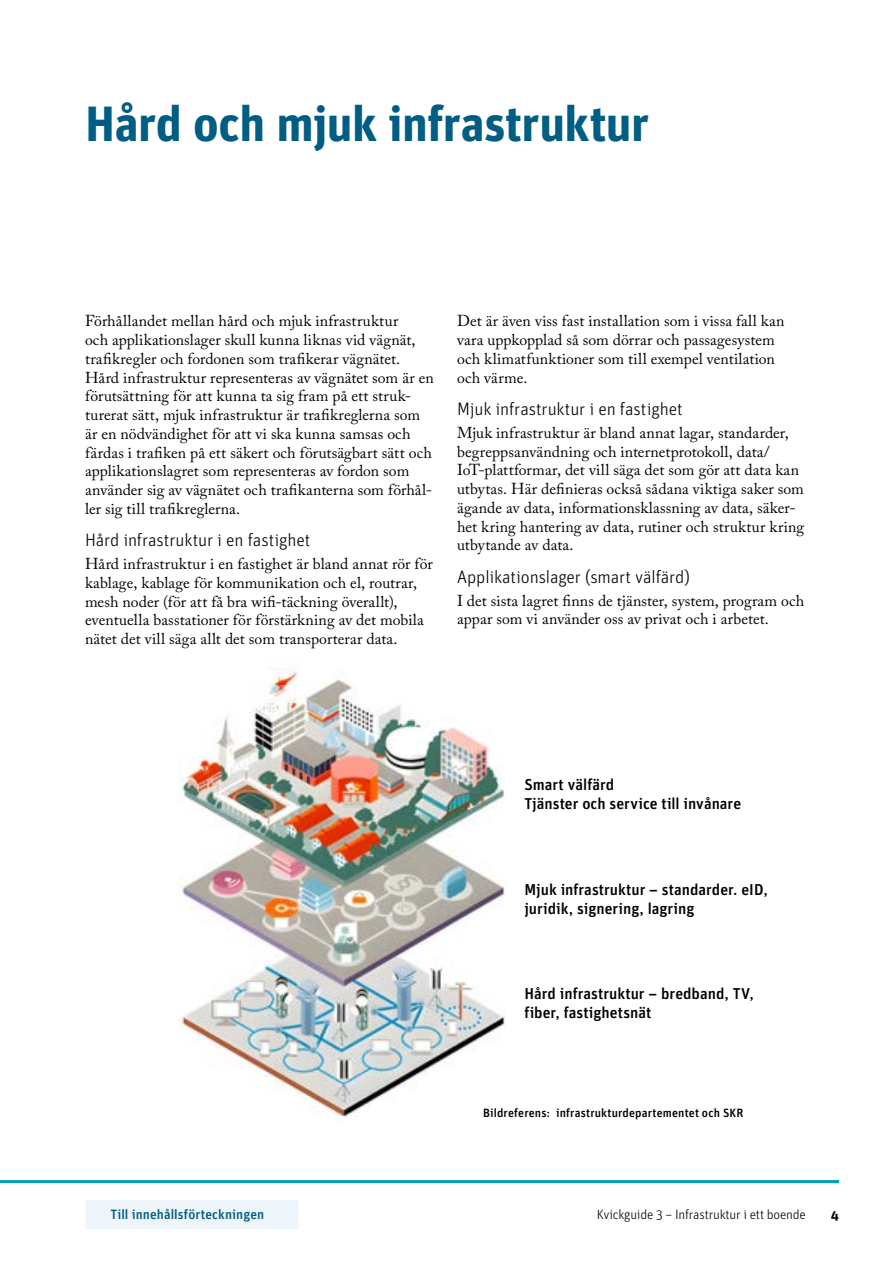
<style>
.page{position:relative;width:893px;height:1263px;background:#fff}
.page>*{position:absolute;margin:0;border:0;box-sizing:border-box;transform-origin:0 0}
.H1{font:700 49.5px "Unit OTRB";letter-spacing:-.01em;color:#005d83}
.H3_liten_mellan_rubbe{font:300 18px "Unit OTRB";letter-spacing:-.005em;color:#000}
.P_Brödtext{font:15.75px/18.8px "Adobe Caslon Pro";letter-spacing:.005em;color:#000}
.P_Brödtext-2{font:15.75px/18.8px "Unit OTRB1 Medi";color:#000}
.t1{font:300 13.5px "Unit OTRB";letter-spacing:-.015em;color:#000}
.t2{font:13.5px "Unit OTRB1 Medi";letter-spacing:.005em;color:#005d83}
.t3{font:700 13.5px "Unit OTRB";color:#000}
.P_bildtext{font:12px "Unit OTRB1 Medi";letter-spacing:.015em;color:#000}
</style>
<div class="page">
<hr style="left:0;top:1180px;width:839px;height:3px;background:#00a0ba">
<div style="left:85px;top:1200px;width:213px;height:29px;background:#eef5fb"></div>
<img style="left:178px;top:667px;width:328px;height:450px">
<p class="H1" style="left:85px;top:92px;width:566px">Hård och mjuk infrastruktur</p>
<p class="P_Brödtext" style="left:85px;top:311px;width:350px">Förhållandet mellan hård och mjuk infrastruktur<br>och applikationslager skull kunna liknas vid vägnät, trafikregler och fordonen som trafikerar vägnätet.<br>Hård infrastruktur representeras av vägnätet som är en förutsättning för att kunna ta sig fram på ett struk&shy;turerat sätt, mjuk infrastruktur är trafikreglerna som är en nödvändighet för att vi ska kunna samsas och färdas i trafiken på ett säkert och förutsägbart sätt och applikationslagret som representeras av fordon som använder sig av vägnätet och trafikanterna som förhål&shy;ler sig till trafikreglerna.</p>
<p class="H3_liten_mellan_rubbe" style="left:85px;top:529px;width:227px">Hård infrastruktur i en fastighet</p>
<p class="P_Brödtext" style="left:85px;top:554px;width:349px">Hård infrastruktur i en fastighet är bland annat rör för kablage, kablage för kommunikation och el, routrar, mesh noder (för att få bra wifi-täckning överallt), eventuella basstationer för förstärkning av det mobila nätet det vill säga allt det som transporterar data.</p>
<p class="P_Brödtext" style="left:457px;top:311px;width:329px">Det är även viss fast installation som i vissa fall kan vara uppkopplad så som dörrar och passagesystem och klimatfunktioner som till exempel ventilation och värme.</p>
<p class="H3_liten_mellan_rubbe" style="left:457px;top:398px;width:227px">Mjuk infrastruktur i en fastighet</p>
<p class="P_Brödtext" style="left:457px;top:423px;width:349px">Mjuk infrastruktur är bland annat lagar, standarder, begreppsanvändning och internetprotokoll, data/ IoT-plattformar, det vill säga det som gör att data kan utbytas. Här definieras också sådana viktiga saker som ägande av data, informationsklassning av data, säker&shy;het kring hantering av data, rutiner och struktur kring utbytande av data.</p>
<p class="H3_liten_mellan_rubbe" style="left:457px;top:566px;width:234px">Applikationslager (smart välfärd)</p>
<p class="P_Brödtext" style="left:457px;top:591px;width:349px">I det sista lagret finns de tjänster, system, program och appar som vi använder oss av privat och i arbetet.</p>
<p class="P_Brödtext-2" style="left:524px;top:775px;width:218px">Smart välfärd<br>Tjänster och service till invånare</p>
<p class="P_Brödtext-2" style="left:524px;top:880px;width:245px">Mjuk infrastruktur – standarder. eID, juridik, signering, lagring</p>
<p class="P_Brödtext-2" style="left:524px;top:984px;width:231px">Hård infrastruktur – bredband, TV, fiber, fastighetsnät</p>
<p class="P_bildtext" style="left:483px;top:1105px;width:262px">Bildreferens: infrastrukturdepartementet och SKR</p>
<p class="t2" style="left:111px;top:1206px;width:155px">Till innehållsförteckningen</p>
<p class="t1" style="left:597px;top:1207px;width:211px">Kvickguide 3 – Infrastruktur i ett boende</p>
<p class="t3" style="left:831px;top:1206px;width:10px">4</p>
</div>
